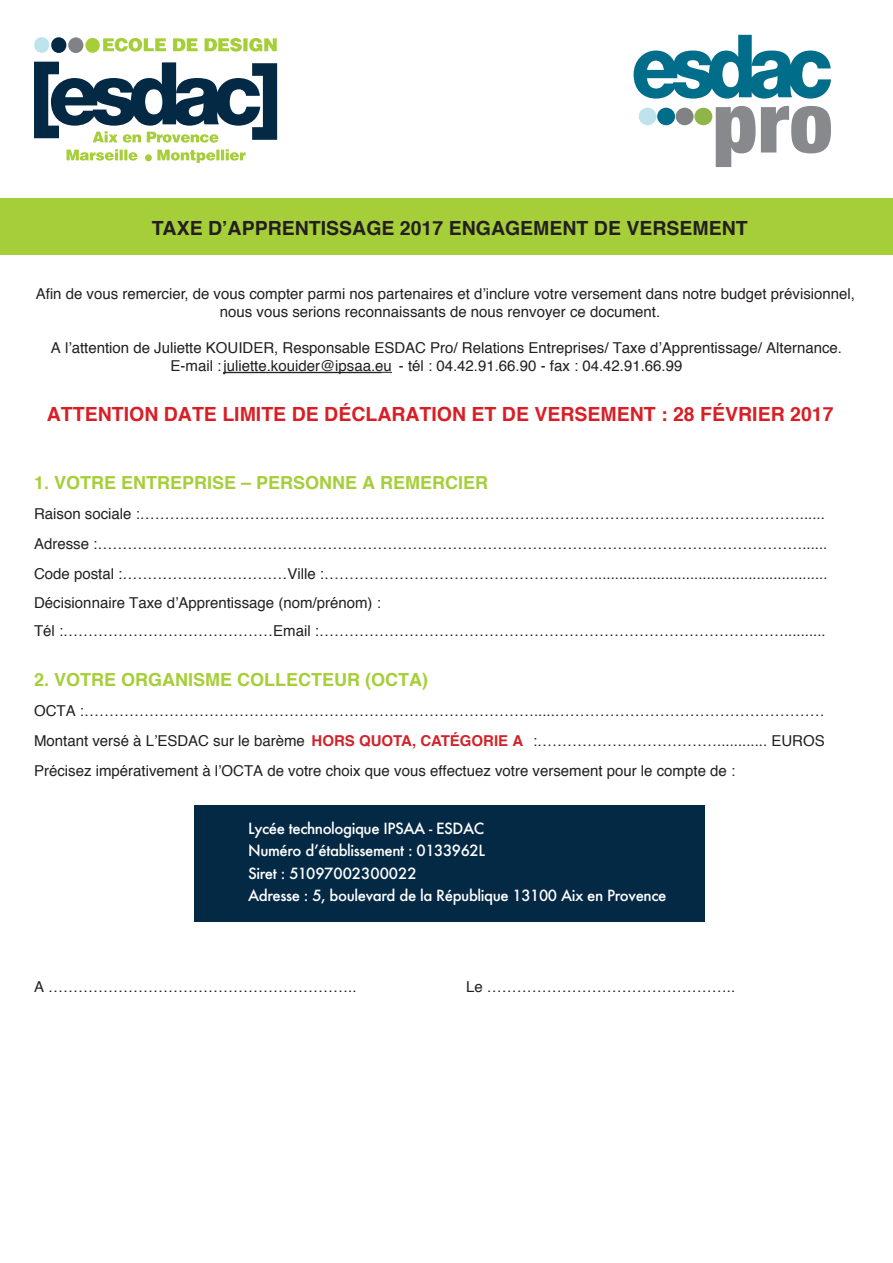
<style>
.page{position:relative;width:893px;height:1263px;background:#fff}
.page>*{position:absolute;margin:0;border:0;box-sizing:border-box;transform-origin:0 0}
.t1{font:900 condensed 84px "Helvetica Neue";color:#87898c}
.t2{font:700 19.5px "Helvetica";color:#d81f26}
.t3{font:700 19.5px "Helvetica";color:#231f20}
.t4{font:700 18px "Helvetica";color:#a6ce39}
.t5{font:15px/29.8px "Helvetica";color:#231f20}
.t6{font:500 15px/22.8px "Futura";letter-spacing:-.03em;color:#fff;text-align:justify}
.s1{font-weight:700;color:#d1232a}
</style>
<div class="page">
<div style="left:694px;top:108px;width:18px;height:17px;background:#8eb546;border-radius:50%"></div>
<svg style="left:634px;top:35px;width:197px;height:64px"></svg>
<div style="left:676px;top:108px;width:18px;height:17px;background:#808285;border-radius:50%"></div>
<div style="left:639px;top:108px;width:18px;height:17px;background:#bee3ec;border-radius:50%"></div>
<div style="left:657px;top:108px;width:18px;height:17px;background:#006d8a;border-radius:50%"></div>
<div style="left:85px;top:38px;width:15px;height:15px;background:#a6ce39;border-radius:50%"></div>
<div style="left:68px;top:37px;width:15px;height:16px;background:#808285;border-radius:50%"></div>
<div style="left:34px;top:37px;width:15px;height:16px;background:#bee3ec;border-radius:50%"></div>
<div style="left:51px;top:37px;width:15px;height:16px;background:#042945;border-radius:50%"></div>
<svg style="left:103px;top:38px;width:174px;height:14px"></svg>
<svg style="left:67px;top:149px;width:179px;height:14px"></svg>
<svg style="left:34px;top:62px;width:243px;height:81px"></svg>
<div style="left:145px;top:154px;width:7px;height:7px;background:#a6ce39;border-radius:50%"></div>
<div style="left:0;top:198px;width:893px;height:56px;background:#a6ce39"></div>
<div style="left:194px;top:806px;width:511px;height:116px;background:#042945"></div>
<hr style="left:223px;top:372px;width:169px;height:1px;background:#231f20">
<h1 class="t1" style="left:712px;top:53px;width:122px">pro</h1>
<h2 class="t3" style="left:152px;top:212px;width:597px">TAXE D’APPRENTISSAGE 2017 ENGAGEMENT DE VERSEMENT</h2>
<p class="t5" style="left:220px;top:285px;width:637px;line-height:18px;text-indent:-184px">Afin de vous remercier, de vous compter parmi nos partenaires et d’inclure votre versement dans notre budget prévisionnel, nous vous serions reconnaissants de nous renvoyer ce document.</p>
<p class="t5" style="left:171px;top:339px;width:673px;line-height:18px;text-indent:-120px">A l’attention de Juliette KOUIDER, Responsable ESDAC Pro/ Relations Entreprises/ Taxe d’Apprentissage/ Alternance.<br>E-mail : juliette.kouider@ipsaa.eu - tél : 04.42.91.66.90 - fax : 04.42.91.66.99</p>
<h2 class="t2" style="left:47px;top:398px;width:788px">ATTENTION DATE LIMITE DE DÉCLARATION ET DE VERSEMENT : 28 FÉVRIER 2017</h2>
<p class="t4" style="left:34px;top:468px;width:456px">1. VOTRE ENTREPRISE – PERSONNE A REMERCIER</p>
<p class="t5" style="left:34px;top:499px;width:795px">Raison sociale :……………………………………………………………………………………………………………………......<br>Adresse :……………………………………………………………………………………………………………………………......<br>Code postal :……………………………Ville :………………………………………………........................................................<br>Décisionnaire Taxe d’Apprentissage (nom/prénom) :</p>
<p class="t5" style="left:34px;top:616px;width:793px">Tél :……………………………………Email :…………………………………………………………………………………..........</p>
<p class="t4" style="left:34px;top:665px;width:396px">2. VOTRE ORGANISME COLLECTEUR (OCTA)</p>
<p class="t5" style="left:34px;top:696px;width:792px;text-align:justify">OCTA :……………………………………………………………………………….....……………………………………………… Montant versé à L’ESDAC sur le barème <span class="s1">HORS QUOTA, CATÉGORIE A</span> :………………………………............ EUROS Précisez impérativement à l’OCTA de votre choix que vous effectuez votre versement pour le compte de :</p>
<p class="t6" style="left:248px;top:817px;width:238px">Lycée technologique IPSAA - ESDAC Numéro dʼétablissement : 0133962L Siret : 51097002300022</p>
<p class="t6" style="left:248px;top:862px;width:420px;text-indent:129px">0014<br>Adresse : 5, boulevard de la République 13100 Aix en Provence</p>
<p class="t5" style="left:34px;top:972px;width:324px">A ……………………………………………………..</p>
<p class="t5" style="left:466px;top:972px;width:271px">Le …………………………………………..</p>
</div>
